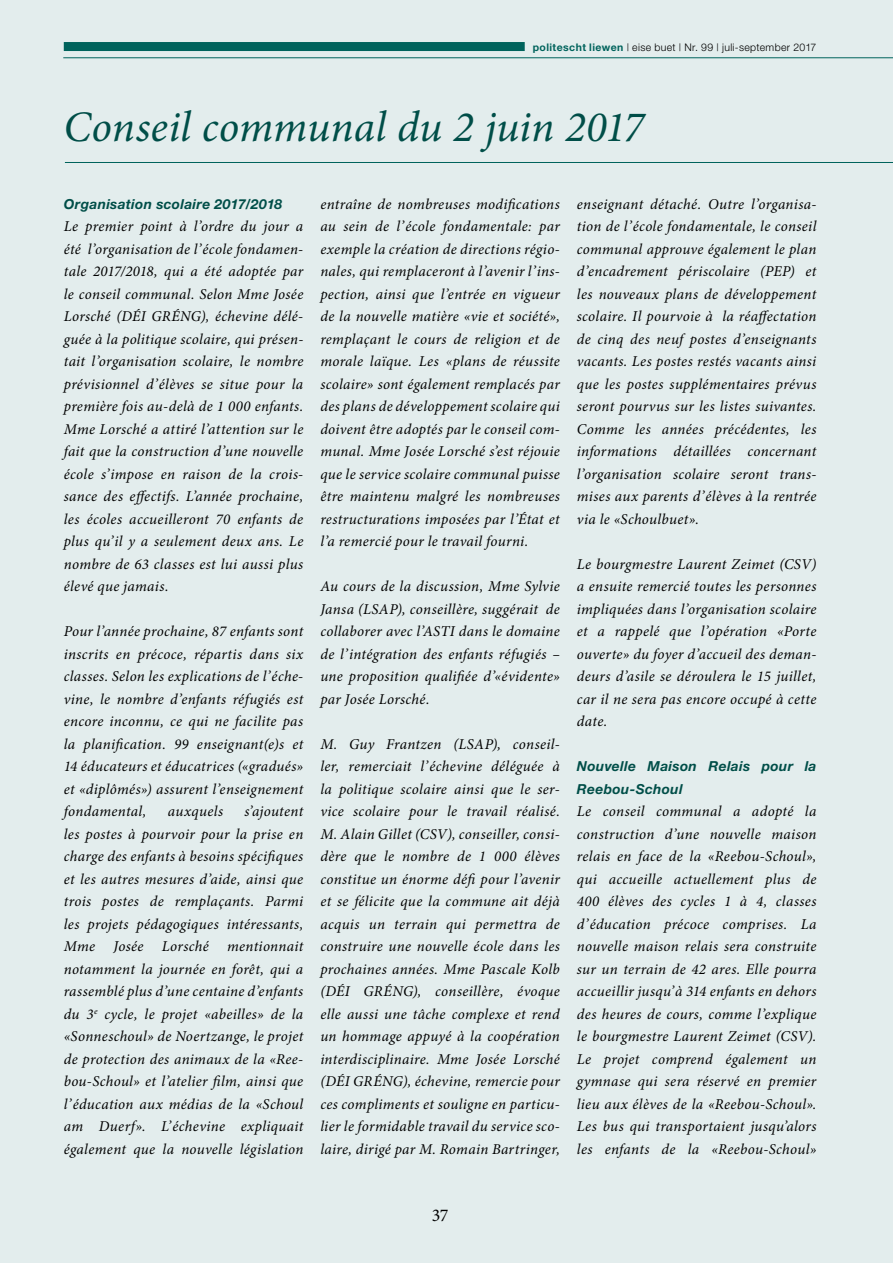
<style>
.page{position:relative;width:893px;height:1263px;background:#e3eded}
.page>*{position:absolute;margin:0;border:0;box-sizing:border-box;transform-origin:0 0}
.t1{font:italic 43.5px "Minion Pro";color:#004e48}
.t2{font:18px "Minion Pro";color:#000}
.t3{font:italic 15px/22.5px "Minion Pro";letter-spacing:.02em;color:#000;text-align:justify}
.t4{font:italic 700 13.8px/22.5px "Helvetica Neue";letter-spacing:.025em;color:#004e48}
.t5{font:300 10.5px "Helvetica Neue";letter-spacing:.035em;color:#000}
.s1{font-weight:700;color:#00635c}
</style>
<div class="page">
<hr style="left:63px;top:57px;width:830px;height:1px;background:#00635c">
<div style="left:64px;top:42px;width:461px;height:9px;background:#00635c"></div>
<hr style="left:65px;top:162px;width:828px;height:1px;background:#00635c">
<p class="t5" style="left:533px;top:41px;width:285px"><span class="s1">politescht liewen</span> | eise buet | Nr. 99 | juli-september 2017</p>
<h1 class="t1" style="left:64px;top:97px;width:582px">Conseil communal du 2 juin 2017</h1>
<p class="t4" style="left:64px;top:192px;width:220px">Organisation scolaire 2017/2018</p>
<p class="t3" style="left:64px;top:215px;width:241px">Le premier point à l’ordre du jour a été l’organisation de l’école fondamen&shy;tale 2017/2018, qui a été adoptée par le conseil communal. Selon Mme Josée Lorsché (DÉI GRÉNG), échevine délé&shy;guée à la politique scolaire, qui présen&shy;tait l’organisation scolaire, le nombre prévisionnel d’élèves se situe pour la première fois au-delà de 1 000 enfants.<br>Mme Lorsché a attiré l’attention sur le fait que la construction d’une nouvelle école s’impose en raison de la crois&shy;sance des effectifs. L’année prochaine, les écoles accueilleront 70 enfants de plus qu’il y a seulement deux ans. Le nombre de 63 classes est lui aussi plus élevé que jamais.</p>
<p class="t3" style="left:64px;top:620px;width:241px">Pour l’année prochaine, 87 enfants sont inscrits en précoce, répartis dans six classes. Selon les explications de l’éche&shy;vine, le nombre d’enfants réfugiés est encore inconnu, ce qui ne facilite pas la planification. 99 enseignant(e)s et 14 éducateurs et éducatrices («gradués» et «diplômés») assurent l’enseignement fondamental,</p>
<p class="t3" style="left:168px;top:800px;width:57px">auxquels</p>
<p class="t3" style="left:64px;top:800px;width:241px;text-indent:181px">s’ajoutent les postes à pourvoir pour la prise en charge des enfants à besoins spécifiques et les autres mesures d’aide, ainsi que trois postes de remplaçants. Parmi les projets pédagogiques intéressants, Mme Josée Lorsché mentionnait notamment la journée en forêt, qui a rassemblé plus d’une centaine d’enfants du 3<sup>e</sup> cycle, le projet «abeilles» de la «Sonneschoul» de Noertzange, le projet de protection des animaux de la «Ree&shy;bou-Schoul» et l’atelier film, ainsi que l’éducation aux médias de la «Schoul am Duerf». L’échevine expliquait également que la nouvelle législation</p>
<p class="t3" style="left:320px;top:192px;width:241px">entraîne de nombreuses modifications au sein de l’école fondamentale: par exemple la création de directions régio&shy;nales, qui remplaceront à l’avenir l’ins&shy;pection, ainsi que l’entrée en vigueur de la nouvelle matière «vie et société», remplaçant le cours de religion et de morale laïque. Les «plans de réussite scolaire» sont également remplacés par des plans de développement scolaire qui doivent être adoptés par le conseil com&shy;munal. Mme Josée Lorsché s’est réjouie que le service scolaire communal puisse être maintenu malgré les nombreuses restructurations imposées par l’État et l’a remercié pour le travail fourni.</p>
<p class="t3" style="left:320px;top:575px;width:241px">Au cours de la discussion, Mme Sylvie Jansa (LSAP), conseillère, suggérait de collaborer avec l’ASTI dans le domaine de l’intégration des enfants réfugiés – une proposition qualifiée d’«évidente» par Josée Lorsché.</p>
<p class="t3" style="left:320px;top:732px;width:241px">M. Guy Frantzen (LSAP), conseil&shy;ler, remerciait l’échevine déléguée à la politique scolaire ainsi que le ser&shy;vice scolaire pour le travail réalisé.<br>M. Alain Gillet (CSV), conseiller, consi&shy;dère que le nombre de 1 000 élèves constitue un énorme défi pour l’avenir et se félicite que la commune ait déjà acquis un terrain qui permettra de construire une nouvelle école dans les prochaines années. Mme Pascale Kolb (DÉI GRÉNG), conseillère, évoque elle aussi une tâche complexe et rend un hommage appuyé à la coopération interdisciplinaire. Mme Josée Lorsché (DÉI GRÉNG), échevine, remercie pour ces compliments et souligne en particu&shy;lier le formidable travail du service sco&shy;laire, dirigé par M. Romain Bartringer,</p>
<p class="t3" style="left:577px;top:192px;width:241px">enseignant détaché. Outre l’organisa&shy;tion de l’école fondamentale, le conseil communal approuve également le plan d’encadrement périscolaire (PEP) et les nouveaux plans de développement scolaire. Il pourvoie à la réaffectation de cinq des neuf postes d’enseignants vacants. Les postes restés vacants ainsi que les postes supplémentaires prévus seront pourvus sur les listes suivantes.<br>Comme les années précédentes, les informations détaillées concernant l’organisation scolaire seront trans&shy;mises aux parents d’élèves à la rentrée via le «Schoulbuet».</p>
<p class="t3" style="left:577px;top:552px;width:241px">Le bourgmestre Laurent Zeimet (CSV) a ensuite remercié toutes les personnes impliquées dans l’organisation scolaire et a rappelé que l’opération «Porte ouverte» du foyer d’accueil des deman&shy;deurs d’asile se déroulera le 15 juillet, car il ne sera pas encore occupé à cette date.</p>
<p class="t4" style="left:577px;top:755px;width:241px">Nouvelle Maison Relais pour la<br>Reebou-Schoul</p>
<p class="t3" style="left:577px;top:800px;width:241px">Le conseil communal a adopté la construction d’une nouvelle maison relais en face de la «Reebou-Schoul», qui accueille actuellement plus de 400 élèves des cycles 1 à 4, classes d’éducation précoce comprises. La nouvelle maison relais sera construite sur un terrain de 42 ares. Elle pourra accueillir jusqu’à 314 enfants en dehors des heures de cours, comme l’explique le bourgmestre Laurent Zeimet (CSV).<br>Le projet comprend également un gymnase qui sera réservé en premier lieu aux élèves de la «Reebou-Schoul».<br>Les bus qui transportaient jusqu’alors les enfants de la «Reebou-Schoul»</p>
<p class="t2" style="left:432px;top:1203px;width:18px">37</p>
</div>
